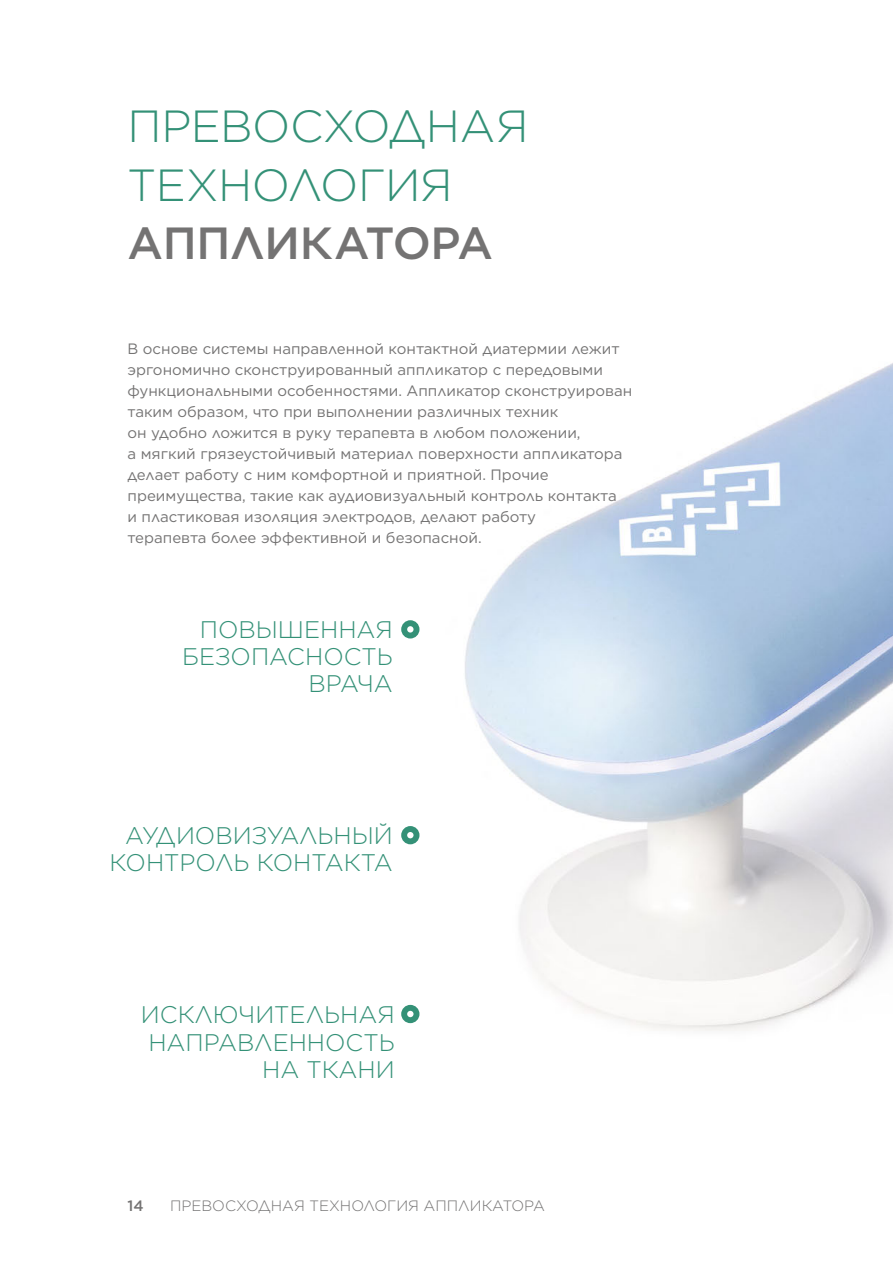
<style>
.page{position:relative;width:893px;height:1263px;background:#fff}
.page>*{position:absolute;margin:0;border:0;box-sizing:border-box;transform-origin:0 0}
.t1{font:300 45px/58.5px "Gotham";letter-spacing:-.01em;color:#349177}
.t2{font:500 45px "Gotham";letter-spacing:-.01em;color:#747373}
.t3{font:300 24px/27px "Gotham";color:#349177;text-align:right}
.t4{font:15px/21px "Gotham";color:#747373}
.t5{font:300 15px "Gotham";color:#747373}
.t6{font:500 15px "Gotham";color:#747373}
</style>
<div class="page">
<img style="left:401px;top:363px;width:492px;height:668px">
<div style="left:401px;top:620px;width:18px;height:18px;background:#349177;border-radius:50%"></div>
<div style="left:407px;top:626px;width:7px;height:6px;background:#fff;border-radius:50%"></div>
<div style="left:401px;top:1005px;width:18px;height:18px;background:#349177;border-radius:50%"></div>
<div style="left:407px;top:1011px;width:7px;height:6px;background:#fff;border-radius:50%"></div>
<div style="left:401px;top:826px;width:18px;height:18px;background:#349177;border-radius:50%"></div>
<div style="left:407px;top:832px;width:7px;height:6px;background:#fff;border-radius:50%"></div>
<h1 class="t1" style="left:128px;top:96px;width:403px">ПРЕВОСХОДНАЯ<br>ТЕХНОЛОГИЯ</h1>
<h1 class="t2" style="left:128px;top:214px;width:367px">АППЛИКАТОРА</h1>
<p class="t4" style="left:128px;top:338px;width:506px">В основе системы направленной контактной диатермии лежит эргономично сконструированный аппликатор с передовыми функциональными особенностями. Аппликатор сконструирован таким образом, что при выполнении различных техник<br>он удобно ложится в руку терапевта в любом положении,<br>а мягкий грязеустойчивый материал поверхности аппликатора делает работу с ним комфортной и приятной. Прочие преимущества, такие как аудиовизуальный контроль контакта<br>и пластиковая изоляция электродов, делают работу<br>терапевта более эффективной и безопасной.</p>
<h2 class="t3" style="left:182px;top:616px;width:212px">ПОВЫШЕННАЯ<br>БЕЗОПАСНОСТЬ<br>ВРАЧА</h2>
<h2 class="t3" style="left:110px;top:821px;width:285px">АУДИОВИЗУАЛЬНЫЙ<br>КОНТРОЛЬ КОНТАКТА</h2>
<h2 class="t3" style="left:141px;top:1001px;width:255px">ИСКЛЮЧИТЕЛЬНАЯ<br>НАПРАВЛЕННОСТЬ<br>НА ТКАНИ</h2>
<p class="t6" style="left:128px;top:1196px;width:18px">14</p>
<p class="t5" style="left:170px;top:1196px;width:376px">ПРЕВОСХОДНАЯ ТЕХНОЛОГИЯ АППЛИКАТОРА</p>
</div>
